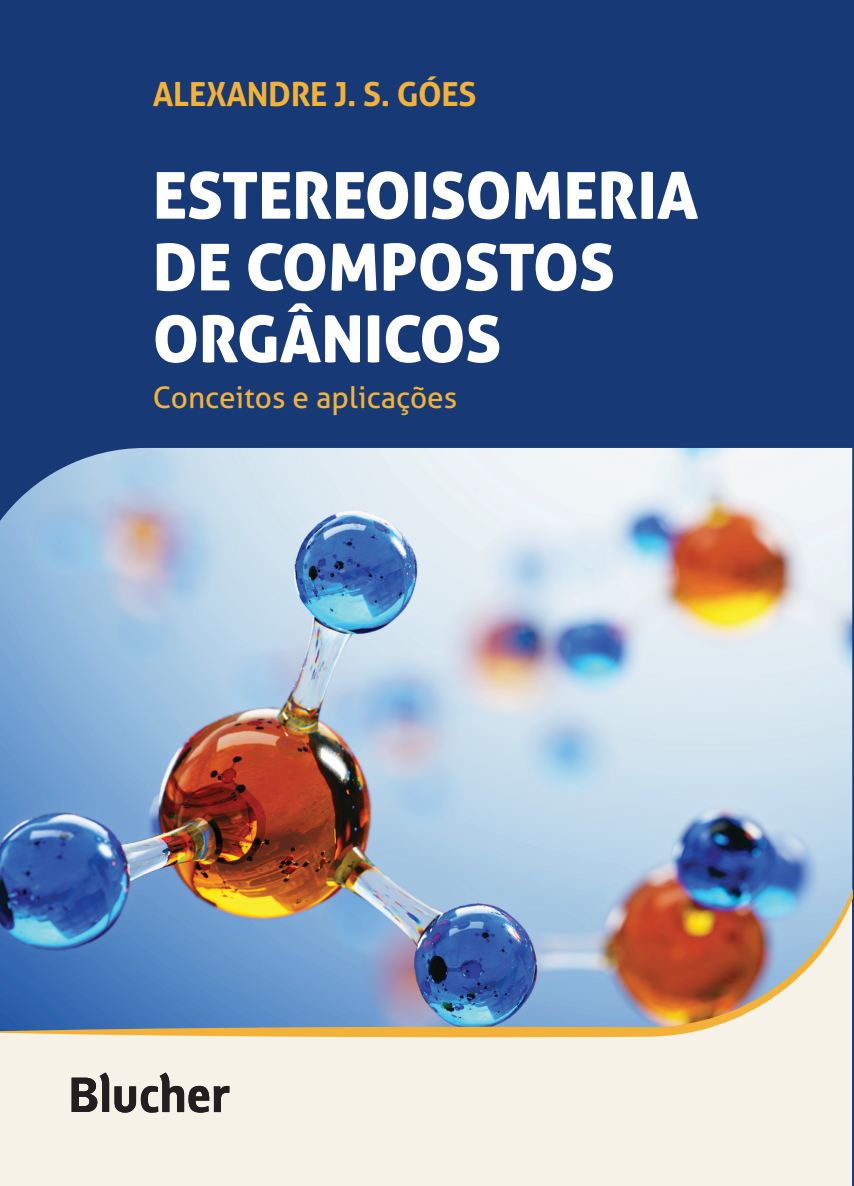
<style>
.page{position:relative;width:854px;height:1186px;background:#fff}
.page>*{position:absolute;margin:0;border:0;box-sizing:border-box;transform-origin:0 0}
.t1{font:64.75px/71.8px "Aller Display";color:#fff}
.t2{font:700 33.25px "Aller";letter-spacing:-.01em;color:#f3b237}
.t3{font:29.75px "Aller";color:#f3b237}
</style>
<div class="page">
<div style="left:0;top:0;width:853px;height:659px;background:#173976"></div>
<div style="left:829px;top:0;width:24px;height:1186px;background:#173976"></div>
<div style="left:0;top:752px;width:852px;height:434px;background:#f6f2e8"></div>
<svg style="left:72px;top:1072px;width:157px;height:41px"></svg>
<img style="left:0;top:448px;width:852px;height:365px">
<img style="left:0;top:813px;width:852px;height:224px">
<p class="t2" style="left:153px;top:74px;width:325px">ALEXANDRE J. S. GÓES</p>
<p class="t1" style="left:153px;top:159px;width:547px">ESTEREOISOMERIA<br>DE COMPOSTOS<br>ORGÂNICOS</p>
<p class="t3" style="left:153px;top:379px;width:306px">Conceitos e aplicações</p>
</div>
